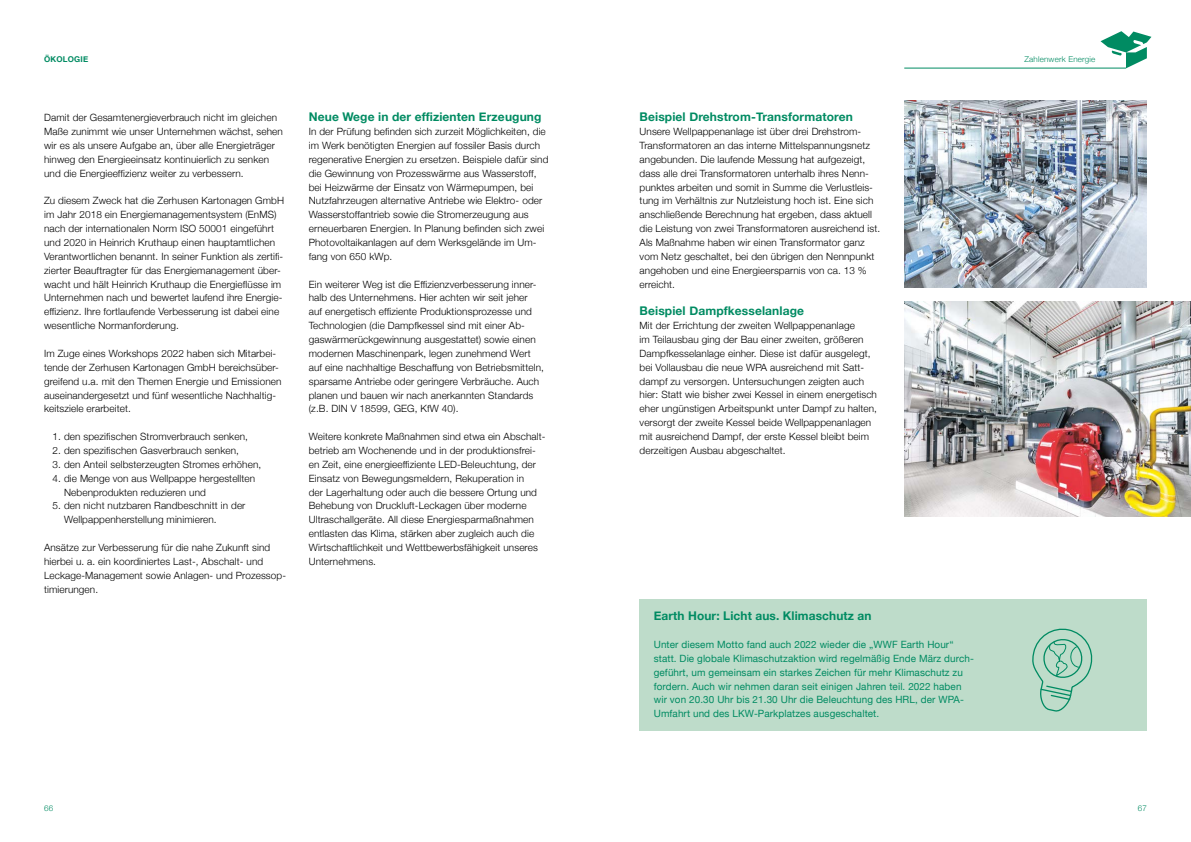
<style>
.page{position:relative;width:1191px;height:842px;background:#fff}
.page>*{position:absolute;margin:0;border:0;box-sizing:border-box;transform-origin:0 0}
.t1{font:700 12px "Helvetica Neue";letter-spacing:.01em;color:#008b62}
.t2{font:300 10px/13.9px "Helvetica Neue";letter-spacing:.01em;color:#000}
.t3{font:10px/13.9px "Helvetica Neue";letter-spacing:.01em;color:#008b62}
.t4{font:300 8px "Helvetica Neue";letter-spacing:.025em;color:#008b62}
.t5{font:700 8px "Helvetica Neue";letter-spacing:.025em;color:#008b62}
</style>
<div class="page">
<div style="left:639px;top:600px;width:507px;height:131px;background:#bedcca"></div>
<img style="left:904px;top:100px;width:242px;height:188px">
<img style="left:904px;top:301px;width:287px;height:216px">
<svg style="left:1032px;top:628px;width:61px;height:84px"></svg>
<svg style="left:1100px;top:31px;width:51px;height:37px"></svg>
<hr style="left:904px;top:68px;width:222px;height:1px;background:#008b62">
<p class="t5" style="left:44px;top:53px;width:46px">ÖKOLOGIE</p>
<p class="t2" style="left:44px;top:110px;width:240px">Damit der Gesamtenergieverbrauch nicht im gleichen Maße zunimmt wie unser Unternehmen wächst, sehen wir es als unsere Aufgabe an, über alle Energieträger hinweg den Energieeinsatz kontinuierlich zu senken und die Energieeffizienz weiter zu verbessern.</p>
<p class="t2" style="left:44px;top:193px;width:241px">Zu diesem Zweck hat die Zerhusen Kartonagen GmbH im Jahr 2018 ein Energiemanagementsystem (EnMS) nach der internationalen Norm ISO 50001 eingeführt und 2020 in Heinrich Kruthaup einen hauptamtlichen Verantwortlichen benannt. In seiner Funktion als zertifi&shy;zierter Beauftragter für das Energiemanagement über&shy;wacht und hält Heinrich Kruthaup die Energieflüsse im Unternehmen nach und bewertet laufend ihre Energie&shy;effizienz. Ihre fortlaufende Verbesserung ist dabei eine wesentliche Normanforderung.</p>
<p class="t2" style="left:44px;top:346px;width:239px">Im Zuge eines Workshops 2022 haben sich Mitarbei&shy;tende der Zerhusen Kartonagen GmbH bereichsüber&shy;greifend u.a. mit den Themen Energie und Emissionen auseinandergesetzt und fünf wesentliche Nachhaltig&shy;keitsziele erarbeitet.</p>
<p class="t2" style="left:53px;top:429px;width:197px">1. den spezifischen Stromverbrauch senken,</p>
<p class="t2" style="left:53px;top:443px;width:188px">2. den spezifischen Gasverbrauch senken,</p>
<p class="t2" style="left:53px;top:457px;width:210px">3. den Anteil selbsterzeugten Stromes erhöhen,</p>
<p class="t2" style="left:64px;top:470px;width:193px;text-indent:-12px">4. die Menge von aus Wellpappe hergestellten<br>Nebenprodukten reduzieren und</p>
<p class="t2" style="left:64px;top:498px;width:183px;text-indent:-12px">5. den nicht nutzbaren Randbeschnitt in der<br>Wellpappenherstellung minimieren.</p>
<p class="t2" style="left:44px;top:540px;width:243px">Ansätze zur Verbesserung für die nahe Zukunft sind hierbei u. a. ein koordiniertes Last-, Abschalt- und Leckage-Management sowie Anlagen- und Prozessop&shy;timierungen.</p>
<p class="t1" style="left:309px;top:108px;width:234px">Neue Wege in der effizienten Erzeugung</p>
<p class="t2" style="left:309px;top:124px;width:241px">In der Prüfung befinden sich zurzeit Möglichkeiten, die im Werk benötigten Energien auf fossiler Basis durch regenerative Energien zu ersetzen. Beispiele dafür sind die Gewinnung von Prozesswärme aus Wasserstoff, bei Heizwärme der Einsatz von Wärmepumpen, bei Nutzfahrzeugen alternative Antriebe wie Elektro- oder Wasserstoffantrieb sowie die Stromerzeugung aus erneuerbaren Energien. In Planung befinden sich zwei Photovoltaikanlagen auf dem Werksgelände im Um&shy;fang von 650 kWp.</p>
<p class="t2" style="left:309px;top:276px;width:237px">Ein weiterer Weg ist die Effizienzverbesserung inner&shy;halb des Unternehmens. Hier achten wir seit jeher<br>auf energetisch effiziente Produktionsprozesse und Technologien (die Dampfkessel sind mit einer Ab&shy;gaswärmerückgewinnung ausgestattet) sowie einen modernen Maschinenpark, legen zunehmend Wert auf eine nachhaltige Beschaffung von Betriebsmitteln, sparsame Antriebe oder geringere Verbräuche. Auch planen und bauen wir nach anerkannten Standards (z.B. DIN V 18599, GEG, KfW 40).</p>
<p class="t2" style="left:309px;top:429px;width:238px">Weitere konkrete Maßnahmen sind etwa ein Abschalt&shy;betrieb am Wochenende und in der produktionsfrei&shy;en Zeit, eine energieeffiziente LED-Beleuchtung, der Einsatz von Bewegungsmeldern, Rekuperation in<br>der Lagerhaltung oder auch die bessere Ortung und Behebung von Druckluft-Leckagen über moderne Ultraschallgeräte. All diese Energiesparmaßnahmen entlasten das Klima, stärken aber zugleich auch die Wirtschaftlichkeit und Wettbewerbsfähigkeit unseres Unternehmens.</p>
<p class="t1" style="left:639px;top:108px;width:215px">Beispiel Drehstrom-Transformatoren</p>
<p class="t2" style="left:639px;top:124px;width:242px">Unsere Wellpappenanlage ist über drei Drehstrom-Transformatoren an das interne Mittelspannungsnetz angebunden. Die laufende Messung hat aufgezeigt, dass alle drei Transformatoren unterhalb ihres Nenn&shy;punktes arbeiten und somit in Summe die Verlustleis&shy;tung im Verhältnis zur Nutzleistung hoch ist. Eine sich anschließende Berechnung hat ergeben, dass aktuell die Leistung von zwei Transformatoren ausreichend ist.<br>Als Maßnahme haben wir einen Transformator ganz vom Netz geschaltet, bei den übrigen den Nennpunkt angehoben und eine Energieersparnis von ca. 13 % erreicht.</p>
<p class="t1" style="left:639px;top:302px;width:166px">Beispiel Dampfkesselanlage</p>
<p class="t2" style="left:639px;top:318px;width:239px">Mit der Errichtung der zweiten Wellpappenanlage<br>im Teilausbau ging der Bau einer zweiten, größeren Dampfkesselanlage einher. Diese ist dafür ausgelegt, bei Vollausbau die neue WPA ausreichend mit Satt&shy;dampf zu versorgen. Untersuchungen zeigten auch hier: Statt wie bisher zwei Kessel in einem energetisch eher ungünstigen Arbeitspunkt unter Dampf zu halten, versorgt der zweite Kessel beide Wellpappenanlagen mit ausreichend Dampf, der erste Kessel bleibt beim derzeitigen Ausbau abgeschaltet.</p>
<p class="t4" style="left:1024px;top:53px;width:72px">Zahlenwerk Energie</p>
<p class="t1" style="left:654px;top:606px;width:219px">Earth Hour: Licht aus. Klimaschutz an</p>
<p class="t3" style="left:654px;top:638px;width:321px">Unter diesem Motto fand auch 2022 wieder die „WWF Earth Hour“ statt. Die globale Klimaschutzaktion wird regelmäßig Ende März durch&shy;geführt, um gemeinsam ein starkes Zeichen für mehr Klimaschutz zu fordern. Auch wir nehmen daran seit einigen Jahren teil. 2022 haben wir von 20.30 Uhr bis 21.30 Uhr die Beleuchtung des HRL, der WPA-Umfahrt und des LKW-Parkplatzes ausgeschaltet.</p>
<p class="t4" style="left:44px;top:801px;width:11px">66</p>
<p class="t4" style="left:1137px;top:801px;width:11px">67</p>
</div>
